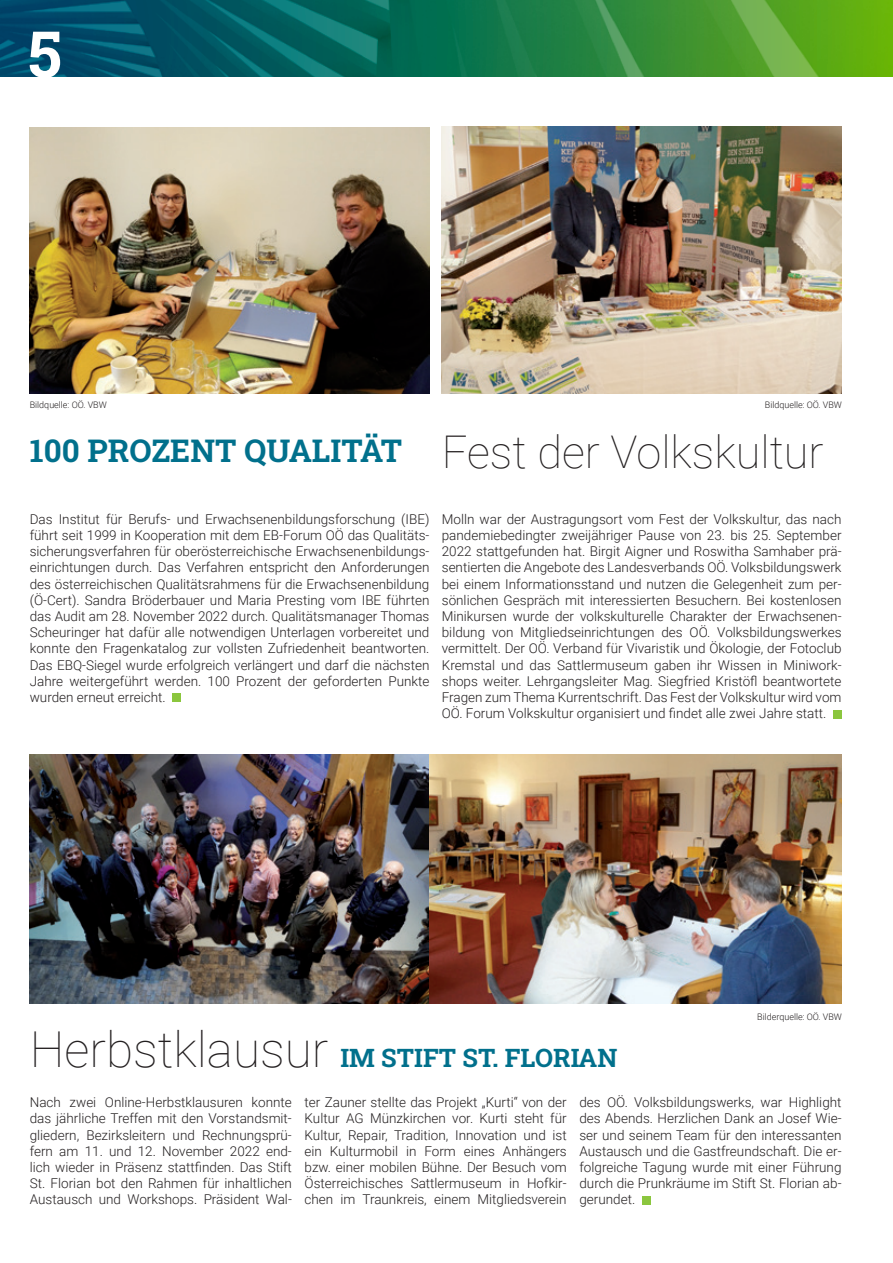
<style>
.page{position:relative;width:893px;height:1263px;background:#fff}
.page>*{position:absolute;margin:0;border:0;box-sizing:border-box;transform-origin:0 0}
.t1{font:700 64.05px "Roboto Slab";color:#fff}
.t2{font:100 45.15px "Roboto";color:#231f20}
.t3{font:700 31.5px "Roboto Slab";color:#01708c}
.t4{font:700 25.5px "Roboto Slab";color:#01708c}
.t5{font:300 13.5px/16.2px "Roboto";color:#231f20;text-align:justify}
.t6{font:300 9px "Roboto";color:#231f20}
.s1{font-family:"Roboto";font-weight:100;font-size:49.5px;color:#231f20}
</style>
<div class="page">
<img style="left:0;top:0;width:893px;height:77px">
<div style="left:172px;top:693px;width:9px;height:9px;background:#8bc63e"></div>
<div style="left:833px;top:710px;width:8px;height:8px;background:#8bc63e"></div>
<div style="left:642px;top:1196px;width:8px;height:8px;background:#8bc63e"></div>
<img style="left:30px;top:755px;width:811px;height:248px">
<img style="left:30px;top:128px;width:399px;height:265px">
<img style="left:442px;top:127px;width:400px;height:266px">
<h1 class="t1" style="left:28px;top:10px;width:36px">5</h1>
<p class="t6" style="left:30px;top:398px;width:79px">Bildquelle: OÖ. VBW</p>
<h3 class="t3" style="left:30px;top:429px;width:374px">100 PROZENT QUALITÄT</h3>
<p class="t6" style="left:765px;top:398px;width:79px">Bildquelle: OÖ. VBW</p>
<h2 class="t2" style="left:442px;top:420px;width:383px">Fest der Volkskultur</h2>
<p class="t5" style="left:30px;top:510px;width:401px">Das Institut für Berufs- und Erwachsenenbildungsforschung (IBE) führt seit 1999 in Kooperation mit dem EB-Forum OÖ das Qualitäts&shy;sicherungsverfahren für oberösterreichische Erwachsenenbildungs&shy;einrichtungen durch. Das Verfahren entspricht den Anforderungen des österreichischen Qualitätsrahmens für die Erwachsenenbildung (Ö-Cert). Sandra Bröderbauer und Maria Presting vom IBE führten das Audit am 28. November 2022 durch. Qualitätsmanager Thomas Scheuringer hat dafür alle notwendigen Unterlagen vorbereitet und konnte den Fragenkatalog zur vollsten Zufriedenheit beantworten.<br>Das EBQ-Siegel wurde erfolgreich verlängert und darf die nächsten Jahre weitergeführt werden. 100 Prozent der geforderten Punkte wurden erneut erreicht.</p>
<p class="t5" style="left:442px;top:510px;width:401px">Molln war der Austragungsort vom Fest der Volkskultur, das nach pandemiebedingter zweijähriger Pause von 23. bis 25. September 2022 stattgefunden hat. Birgit Aigner und Roswitha Samhaber prä&shy;sentierten die Angebote des Landesverbands OÖ. Volksbildungswerk bei einem Informationsstand und nutzen die Gelegenheit zum per&shy;sönlichen Gespräch mit interessierten Besuchern. Bei kostenlosen Minikursen wurde der volkskulturelle Charakter der Erwachsenen&shy;bildung von Mitgliedseinrichtungen des OÖ. Volksbildungswerkes vermittelt. Der OÖ. Verband für Vivaristik und Ökologie, der Fotoclub Kremstal und das Sattlermuseum gaben ihr Wissen in Miniwork&shy;shops weiter. Lehrgangsleiter Mag. Siegfried Kristöfl beantwortete Fragen zum Thema Kurrentschrift. Das Fest der Volkskultur wird vom OÖ. Forum Volkskultur organisiert und findet alle zwei Jahre statt.</p>
<h3 class="t4" style="left:30px;top:1040px;width:589px"><span class="s1">Herbstklausur</span> IM STIFT ST. FLORIAN</h3>
<p class="t6" style="left:757px;top:1011px;width:86px">Bilderquelle: OÖ. VBW</p>
<p class="t5" style="left:30px;top:1094px;width:264px">Nach zwei Online-Herbstklausuren konnte das jährliche Treffen mit den Vorstandsmit&shy;gliedern, Bezirksleitern und Rechnungsprü&shy;fern am 11. und 12. November 2022 end&shy;lich wieder in Präsenz stattfinden. Das Stift St. Florian bot den Rahmen für inhaltlichen Austausch und Workshops. Präsident Wal-</p>
<p class="t5" style="left:305px;top:1094px;width:264px">ter Zauner stellte das Projekt „Kurti“ von der Kultur AG Münzkirchen vor. Kurti steht für Kultur, Repair, Tradition, Innovation und ist ein Kulturmobil in Form eines Anhängers bzw. einer mobilen Bühne. Der Besuch vom Österreichisches Sattlermuseum in Hofkir&shy;chen im Traunkreis, einem Mitgliedsverein</p>
<p class="t5" style="left:579px;top:1094px;width:264px">des OÖ. Volksbildungswerks, war Highlight des Abends. Herzlichen Dank an Josef Wie&shy;ser und seinem Team für den interessanten Austausch und die Gastfreundschaft. Die er&shy;folgreiche Tagung wurde mit einer Führung durch die Prunkräume im Stift St. Florian ab&shy;gerundet.</p>
</div>
